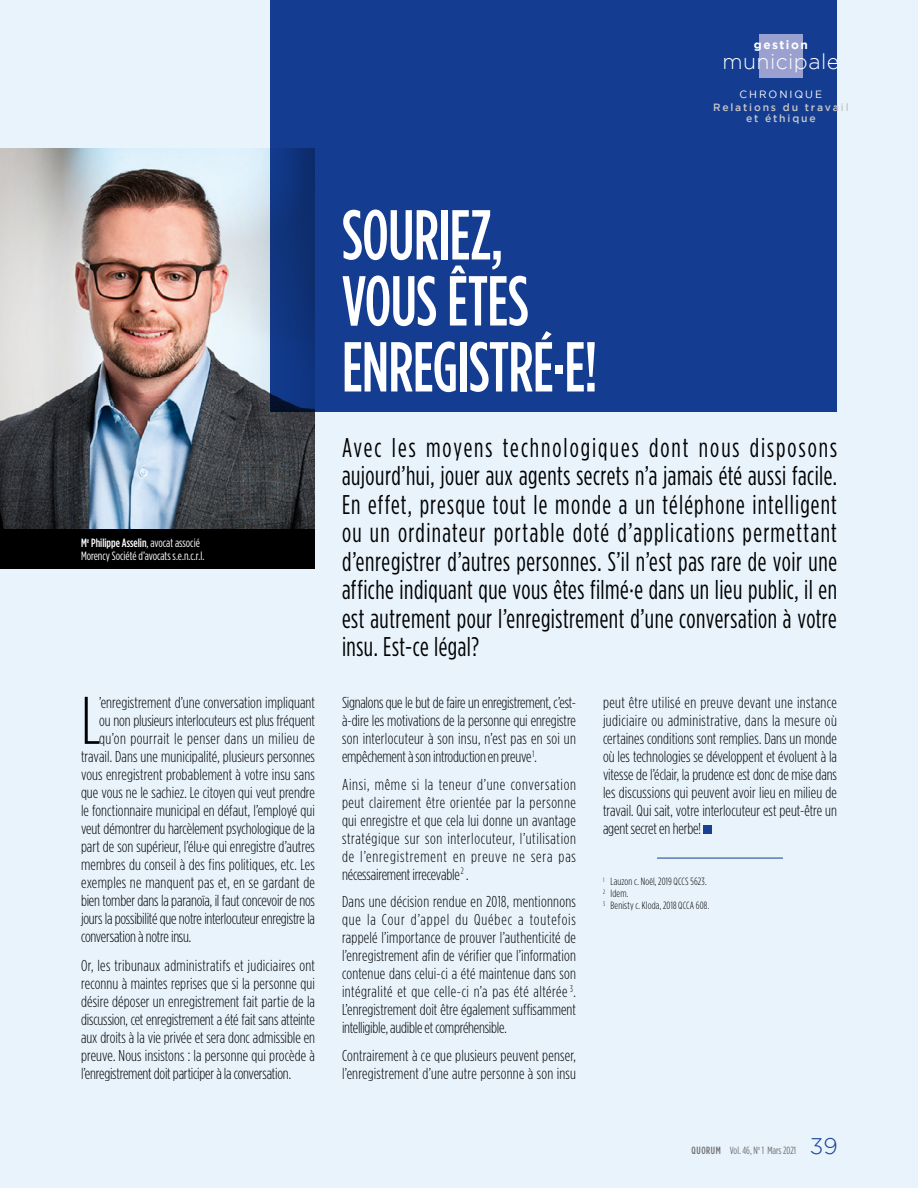
<style>
.page{position:relative;width:918px;height:1188px;background:#e8f3fc}
.page>*{position:absolute;margin:0;border:0;box-sizing:border-box;transform-origin:0 0}
.TITRE_-_blanc{font:500 70.5px/66px "Gotham Condensed";letter-spacing:-.01em;color:#fff;scale:.9 1}
.COURANT_-_lettrine{font:300 67.2px "Gotham Condensed";color:#000}
.INTRO_-_noir{font:27px/28.5px "Gotham Condensed";letter-spacing:.02em;color:#000;text-align:justify;scale:.92 1}
.t1{font:300 21.45px "Gotham";letter-spacing:.02em;color:#fff}
.COURANT_-_noir{font:300 15.75px/18px "Gotham Condensed";letter-spacing:-.005em;color:#000;text-align:justify}
.COURANT_-_lettrine-2{font:300 15.75px "Gotham Condensed";color:#000}
.COURANT_-_lettrine-3{font:300 15.75px "Gotham Condensed";letter-spacing:.03em;color:#000}
.Nom_bas_de_vignette{font:12px "Gotham Condensed";color:#fff}
.Nom_bas_de_vignette-2{font:500 12px "Gotham Condensed";color:#fff}
.t2{font:700 12px "Gotham";letter-spacing:.125em;color:#fff}
.t3{font:300 10.5px/12px "Gotham Condensed";letter-spacing:.02em;color:#000}
.t4{font:500 10.5px/10.5px "Gotham";letter-spacing:.175em;color:#c6c6c6;text-align:center}
.t5{font:10.5px "Gotham Condensed";color:#706f6f}
.t6{font:10.5px "Gotham";letter-spacing:.19em;color:#fff}
.s1{font-weight:400}
.s2{font-weight:500}
.s3{font-family:"Gotham";font-weight:300;font-size:22.5px;color:#164194}
</style>
<div class="page">
<hr style="left:657px;top:858px;width:126px;height:1px;background:#164194">
<div style="left:704px;top:826px;width:8px;height:8px;background:#164194"></div>
<img style="left:0;top:148px;width:315px;height:381px">
<div style="left:0;top:529px;width:315px;height:39px;background:#000"></div>
<div style="left:270px;top:0;width:567px;height:412px;background:#164194"></div>
<div style="left:759px;top:35px;width:44px;height:43px;background:#9aa0d0"></div>
<p class="t2" style="left:754px;top:38px;width:55px">gestion</p>
<p class="t1" style="left:723px;top:49px;width:118px">municipale</p>
<p class="t6" style="left:740px;top:89px;width:84px">CHRONIQUE</p>
<p class="t4" style="left:713px;top:102px;width:137px">Relations du travail et éthique</p>
<p class="Nom_bas_de_vignette-2" style="left:81px;top:536px;width:120px">M<sup>e</sup> Philippe Asselin<span class="s1">, avocat associé</span></p>
<p class="Nom_bas_de_vignette" style="left:81px;top:549px;width:125px">Morency Société d’avocats s.e.n.c.r.l.</p>
<p class="COURANT_-_lettrine" style="left:81px;top:682px;width:21px">L</p>
<p class="COURANT_-_lettrine-2" style="left:99px;top:693px;width:217px">’enregistrement d’une conversation impliquant</p>
<p class="COURANT_-_lettrine-2" style="left:99px;top:711px;width:217px">ou non plusieurs interlocuteurs est plus fréquent</p>
<p class="COURANT_-_lettrine-3" style="left:99px;top:729px;width:217px">qu’on pourrait le penser dans un milieu de</p>
<p class="COURANT_-_lettrine-2" style="left:81px;top:747px;width:236px">travail. Dans une municipalité, plusieurs personnes</p>
<p class="COURANT_-_lettrine-2" style="left:81px;top:765px;width:235px">vous enregistrent probablement à votre insu sans</p>
<p class="COURANT_-_lettrine-2" style="left:81px;top:783px;width:236px">que vous ne le sachiez. Le citoyen qui veut prendre</p>
<p class="COURANT_-_lettrine-2" style="left:81px;top:801px;width:235px">le fonctionnaire municipal en défaut, l’employé qui</p>
<p class="COURANT_-_lettrine-2" style="left:81px;top:819px;width:236px">veut démontrer du harcèlement psychologique de la</p>
<p class="COURANT_-_lettrine-2" style="left:81px;top:837px;width:235px">part de son supérieur, l’élu·e qui enregistre d’autres</p>
<p class="COURANT_-_lettrine-2" style="left:81px;top:855px;width:236px">membres du conseil à des fins politiques, etc. Les</p>
<p class="COURANT_-_lettrine-2" style="left:81px;top:873px;width:236px">exemples ne manquent pas et, en se gardant de</p>
<p class="COURANT_-_lettrine-2" style="left:81px;top:891px;width:236px">bien tomber dans la paranoïa, il faut concevoir de nos</p>
<p class="COURANT_-_lettrine-2" style="left:81px;top:909px;width:236px">jours la possibilité que notre interlocuteur enregistre la</p>
<p class="COURANT_-_lettrine-2" style="left:81px;top:927px;width:110px">conversation à notre insu.</p>
<p class="COURANT_-_noir" style="left:81px;top:956px;width:236px">Or, les tribunaux administratifs et judiciaires ont reconnu à maintes reprises que si la personne qui désire déposer un enregistrement fait partie de la discussion, cet enregistrement a été fait sans atteinte aux droits à la vie privée et sera donc admissible en preuve. Nous insistons : la personne qui procède à l’enregistrement doit participer à la conversation.</p>
<p class="TITRE_-_blanc" style="left:342px;top:201px;width:286px">SOURIEZ,<br>VOUS ÊTES<br>ENREGISTRÉ·E!</p>
<p class="INTRO_-_noir" style="left:342px;top:433px;width:540px">Avec les moyens technologiques dont nous disposons aujourd’hui, jouer aux agents secrets n’a jamais été aussi facile.<br>En effet, presque tout le monde a un téléphone intelligent ou un ordinateur portable doté d’applications permettant d’enregistrer d’autres personnes. S’il n’est pas rare de voir une affiche indiquant que vous êtes filmé·e dans un lieu public, il en est autrement pour l’enregistrement d’une conversation à votre insu. Est-ce légal?</p>
<p class="COURANT_-_noir" style="left:342px;top:693px;width:236px">Signalons que le but de faire un enregistrement, c’est&shy;à-dire les motivations de la personne qui enregistre son interlocuteur à son insu, n’est pas en soi un empêchement à son introduction en preuve<sup>1</sup>.</p>
<p class="COURANT_-_noir" style="left:342px;top:775px;width:236px">Ainsi, même si la teneur d’une conversation peut clairement être orientée par la personne qui enregistre et que cela lui donne un avantage stratégique sur son interlocuteur, l’utilisation de l’enregistrement en preuve ne sera pas nécessairement irrecevable<sup>2</sup> .</p>
<p class="COURANT_-_noir" style="left:342px;top:893px;width:236px">Dans une décision rendue en 2018, mentionnons que la Cour d’appel du Québec a toutefois rappelé l’importance de prouver l’authenticité de l’enregistrement afin de vérifier que l’information contenue dans celui-ci a été maintenue dans son intégralité et que celle-ci n’a pas été altérée <sup>3</sup>.<br>L’enregistrement doit être également suffisamment intelligible, audible et compréhensible.</p>
<p class="COURANT_-_noir" style="left:342px;top:1046px;width:236px">Contrairement à ce que plusieurs peuvent penser, l’enregistrement d’une autre personne à son insu</p>
<p class="COURANT_-_noir" style="left:603px;top:693px;width:236px">peut être utilisé en preuve devant une instance judiciaire ou administrative, dans la mesure où certaines conditions sont remplies. Dans un monde où les technologies se développent et évoluent à la vitesse de l’éclair, la prudence est donc de mise dans les discussions qui peuvent avoir lieu en milieu de travail. Qui sait, votre interlocuteur est peut-être un agent secret en herbe!</p>
<p class="t3" style="left:603px;top:876px;width:107px"><sup>1</sup> Lauzon c. Noël, 2019 QCCS 5623.<br><sup>2</sup> Idem.<br><sup>3</sup> Benisty c. Kloda, 2018 QCCA 608.</p>
<p class="t5" style="left:691px;top:1144px;width:148px"><span class="s2">QUORUM</span> Vol. 46, N<sup>o</sup> 1 Mars 2021 <span class="s3">39</span></p>
</div>
